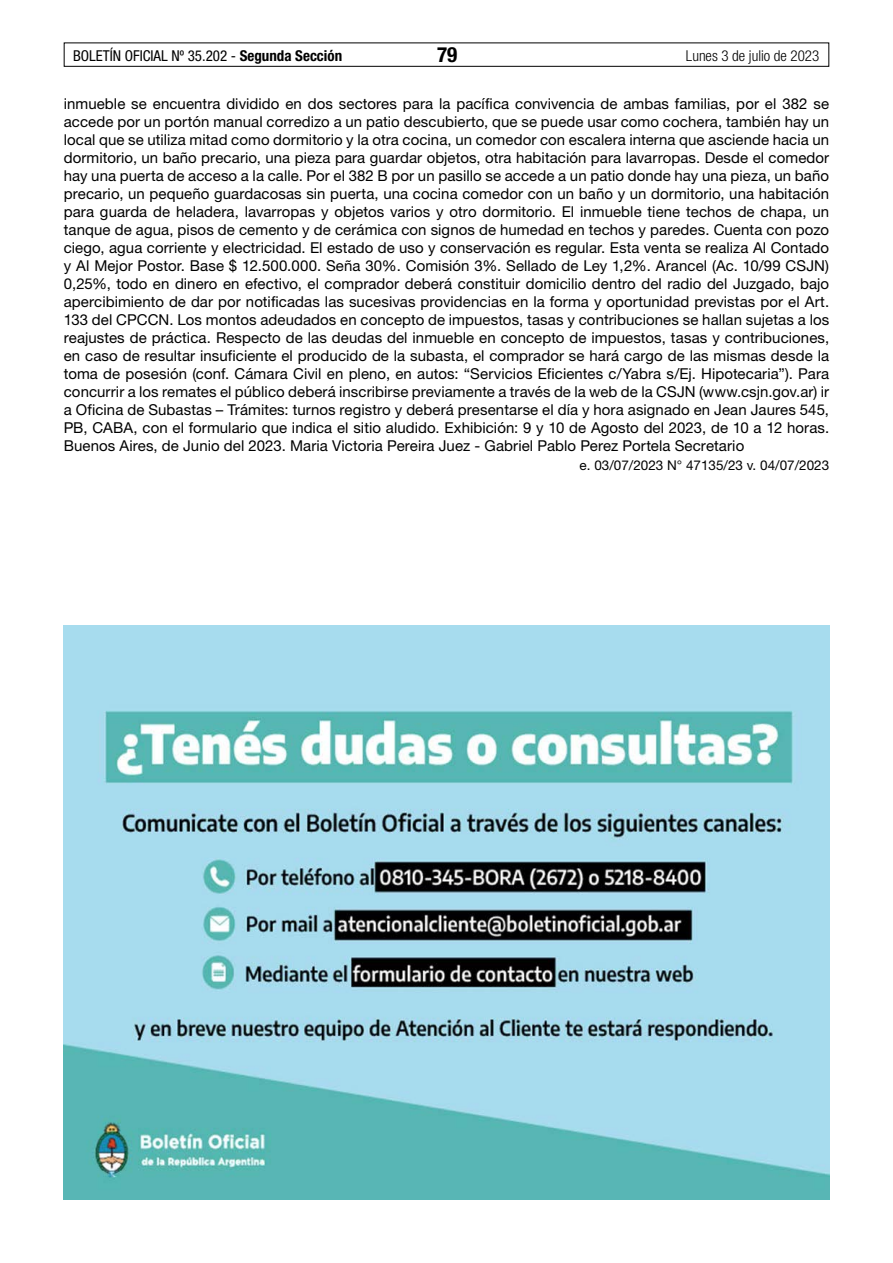
<style>
.page{position:relative;width:893px;height:1263px;background:#fff}
.page>*{position:absolute;margin:0;border:0;box-sizing:border-box;transform-origin:0 0}
.t1{font:700 condensed 21px "Helvetica Neue LT Std";color:#000}
.t2{font:15px/18px "Helvetica Neue LT Std";letter-spacing:.005em;color:#000;text-align:justify}
.t3{font:condensed 15px "Helvetica Neue LT Std";color:#000}
.t4{font:300 condensed 15px "Helvetica Neue LT Std";color:#000}
.t5{font:13.5px "Helvetica Neue LT Std";color:#000}
.s1{font-weight:700}
</style>
<div class="page">
<div style="left:64px;top:43px;width:765px;height:24px;border:1px solid #000"></div>
<img style="left:64px;top:626px;width:765px;height:573px">
<p class="t3" style="left:73px;top:47px;width:271px">BOLETÍN OFICIAL Nº 35.202 - <span class="s1">Segunda Sección</span></p>
<h1 class="t1" style="left:437px;top:42px;width:22px">79</h1>
<p class="t4" style="left:686px;top:47px;width:135px">Lunes 3 de julio de 2023</p>
<p class="t2" style="left:64px;top:94px;width:767px">inmueble se encuentra dividido en dos sectores para la pacífica convivencia de ambas familias, por el 382 se accede por un portón manual corredizo a un patio descubierto, que se puede usar como cochera, también hay un local que se utiliza mitad como dormitorio y la otra cocina, un comedor con escalera interna que asciende hacia un dormitorio, un baño precario, una pieza para guardar objetos, otra habitación para lavarropas. Desde el comedor hay una puerta de acceso a la calle. Por el 382 B por un pasillo se accede a un patio donde hay una pieza, un baño precario, un pequeño guardacosas sin puerta, una cocina comedor con un baño y un dormitorio, una habitación para guarda de heladera, lavarropas y objetos varios y otro dormitorio. El inmueble tiene techos de chapa, un tanque de agua, pisos de cemento y de cerámica con signos de humedad en techos y paredes. Cuenta con pozo ciego, agua corriente y electricidad. El estado de uso y conservación es regular. Esta venta se realiza Al Contado y Al Mejor Postor. Base $ 12.500.000. Seña 30%. Comisión 3%. Sellado de Ley 1,2%. Arancel (Ac. 10/99 CSJN)<br>0,25%, todo en dinero en efectivo, el comprador deberá constituir domicilio dentro del radio del Juzgado, bajo apercibimiento de dar por notificadas las sucesivas providencias en la forma y oportunidad previstas por el Art.<br>133 del CPCCN. Los montos adeudados en concepto de impuestos, tasas y contribuciones se hallan sujetas a los reajustes de práctica. Respecto de las deudas del inmueble en concepto de impuestos, tasas y contribuciones, en caso de resultar insuficiente el producido de la subasta, el comprador se hará cargo de las mismas desde la toma de posesión (conf. Cámara Civil en pleno, en autos: “Servicios Eficientes c/Yabra s/Ej. Hipotecaria”). Para concurrir a los remates el público deberá inscribirse previamente a través de la web de la CSJN (www.csjn.gov.ar) ir a Oficina de Subastas – Trámites: turnos registro y deberá presentarse el día y hora asignado en Jean Jaures 545, PB, CABA, con el formulario que indica el sitio aludido. Exhibición: 9 y 10 de Agosto del 2023, de 10 a 12 horas.<br>Buenos Aires, de Junio del 2023. Maria Victoria Pereira Juez - Gabriel Pablo Perez Portela Secretario</p>
<p class="t5" style="left:580px;top:457px;width:251px">e. 03/07/2023 N° 47135/23 v. 04/07/2023</p>
</div>
